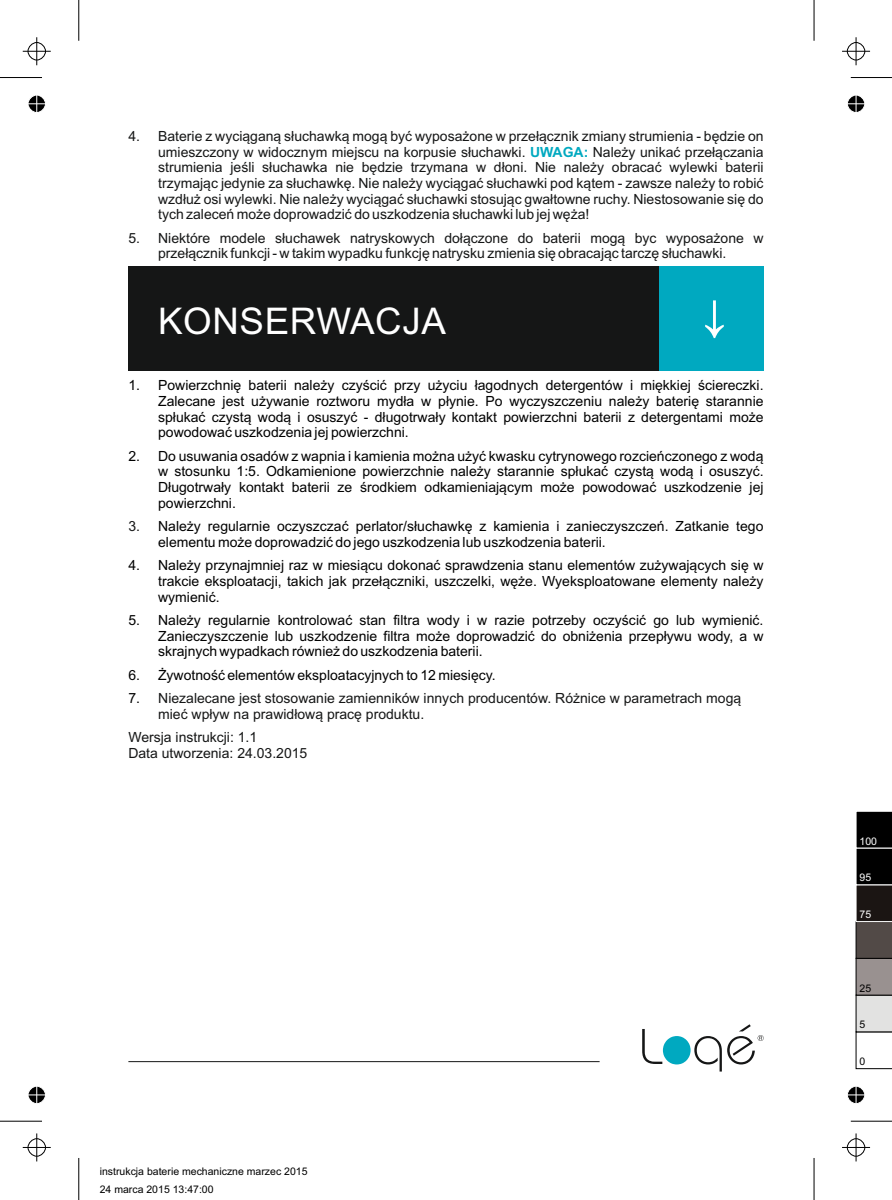
<style>
.page{position:relative;width:892px;height:1200px;background:#fff}
.page>*{position:absolute;margin:0;border:0;box-sizing:border-box;transform-origin:0 0}
.t1{font:59.5px "Arial Unicode MS";color:#fff}
.t2{font:36.75px "Arial";letter-spacing:.015em;color:#fff}
.t3{font:14px/15.6px "Arial";color:#000;text-align:justify}
.t4{font:14px/15.6px "Arial";color:#151616}
.t5{font:10.5px/17.5px "Arial";color:#000}
.t6{font:10.5px "Arial";color:#fff}
.s1{font-weight:700;color:#00a9c0}
</style>
<div class="page">
<hr style="left:128px;top:1061px;width:471px;height:1px;background:#151616">
<svg style="left:642px;top:1024px;width:121px;height:47px"></svg>
<div style="left:128px;top:266px;width:631px;height:104px;background:#151616"></div>
<div style="left:659px;top:266px;width:104px;height:104px;background:#00a9c0"></div>
<hr style="left:0;top:1120px;width:42px;height:1px;background:#000">
<hr style="left:78px;top:1157px;width:1px;height:42px;background:#000">
<hr style="left:0;top:77px;width:42px;height:1px;background:#000">
<hr style="left:78px;top:0;width:1px;height:41px;background:#000">
<hr style="left:850px;top:77px;width:42px;height:1px;background:#000">
<hr style="left:813px;top:0;width:1px;height:41px;background:#000">
<hr style="left:850px;top:1120px;width:42px;height:1px;background:#000">
<hr style="left:813px;top:1157px;width:1px;height:42px;background:#000">
<svg style="left:23px;top:1133px;width:28px;height:28px"></svg>
<svg style="left:23px;top:37px;width:28px;height:28px"></svg>
<svg style="left:842px;top:37px;width:28px;height:28px"></svg>
<svg style="left:842px;top:1133px;width:28px;height:28px"></svg>
<svg style="left:28px;top:1086px;width:18px;height:18px"></svg>
<svg style="left:28px;top:95px;width:18px;height:18px"></svg>
<svg style="left:847px;top:95px;width:18px;height:17px"></svg>
<svg style="left:847px;top:1086px;width:18px;height:18px"></svg>
<svg style="left:855px;top:811px;width:37px;height:257px;background:#6d6a69"></svg>
<p class="t4" style="left:158px;top:130px;width:607px;text-align:justify;text-indent:-30px">4. Baterie z wyciąganą słuchawką mogą być wyposażone w przełącznik zmiany strumienia - będzie on umieszczony w widocznym miejscu na korpusie słuchawki. <span class="s1">UWAGA:</span> Należy unikać przełączania strumienia jeśli słuchawka nie będzie trzymana w dłoni. Nie należy obracać wylewki baterii trzymając jedynie za słuchawkę. Nie należy wyciągać słuchawki pod kątem - zawsze należy to robić wzdłuż osi wylewki. Nie należy wyciągać słuchawki stosując gwałtowne ruchy. Niestosowanie się do tych zaleceń może doprowadzić do uszkodzenia słuchawki lub jej węża!</p>
<p class="t4" style="left:128px;top:231px;width:636px;text-align:center">5. Niektóre modele słuchawek natryskowych dołączone do baterii mogą byc wyposażone w przełącznik funkcji - w takim wypadku funkcję natrysku zmienia się obracając tarczę słuchawki.</p>
<h2 class="t2" style="left:158px;top:307px;width:289px">KONSERWACJA</h2>
<h1 class="t1" style="left:742px;top:298px;width:44px;rotate:90deg">→</h1>
<p class="t3" style="left:158px;top:379px;width:607px;text-indent:-30px">1. Powierzchnię baterii należy czyścić przy użyciu łagodnych detergentów i miękkiej ściereczki.<br>Zalecane jest używanie roztworu mydła w płynie. Po wyczyszczeniu należy baterię starannie spłukać czystą wodą i osuszyć - długotrwały kontakt powierzchni baterii z detergentami może powodować uszkodzenia jej powierzchni.</p>
<p class="t3" style="left:158px;top:449px;width:607px;text-indent:-30px">2. Do usuwania osadów z wapnia i kamienia można użyć kwasku cytrynowego rozcieńczonego z wodą w stosunku 1:5. Odkamienione powierzchnie należy starannie spłukać czystą wodą i osuszyć.<br>Długotrwały kontakt baterii ze środkiem odkamieniającym może powodować uszkodzenie jej powierzchni.</p>
<p class="t3" style="left:158px;top:519px;width:607px">Należy regularnie oczyszczać perlator/słuchawkę z kamienia i zanieczyszczeń. Zatkanie tego elementu może doprowadzić do jego uszkodzenia lub uszkodzenia baterii.</p>
<p class="t3" style="left:158px;top:559px;width:607px;text-indent:-30px">4. Należy przynajmniej raz w miesiącu dokonać sprawdzenia stanu elementów zużywających się w trakcie eksploatacji, takich jak przełączniki, uszczelki, węże. Wyeksploatowane elementy należy wymienić.</p>
<p class="t3" style="left:158px;top:613px;width:607px;text-indent:-30px">5. Należy regularnie kontrolować stan filtra wody i w razie potrzeby oczyścić go lub wymienić.<br>Zanieczyszczenie lub uszkodzenie filtra może doprowadzić do obniżenia przepływu wody, a w skrajnych wypadkach również do uszkodzenia baterii.</p>
<p class="t3" style="left:128px;top:664px;width:369px;line-height:23.4px">6. Żywotność elementów eksploatacyjnych to 12 miesięcy.<br>7.</p>
<p class="t4" style="left:128px;top:519px;width:13px">3.</p>
<p class="t4" style="left:158px;top:691px;width:584px">Niezalecane jest stosowanie zamienników innych producentów. Różnice w parametrach mogą mieć wpływ na prawidłową pracę produktu.</p>
<p class="t4" style="left:128px;top:731px;width:180px">Wersja instrukcji: 1.1<br>Data utworzenia: 24.03.2015</p>
<p class="t5" style="left:100px;top:1163px;width:209px">instrukcja baterie mechaniczne marzec 2015<br>24 marca 2015 13:47:00</p>
<p class="t6" style="left:859px;top:836px;width:19px">100</p>
<p class="t6" style="left:859px;top:873px;width:13px">95</p>
<p class="t6" style="left:859px;top:910px;width:13px">75</p>
<p class="t5" style="left:859px;top:980px;width:13px">25</p>
<p class="t5" style="left:859px;top:1016px;width:7px">5</p>
<p class="t5" style="left:859px;top:1053px;width:7px">0</p>
</div>
